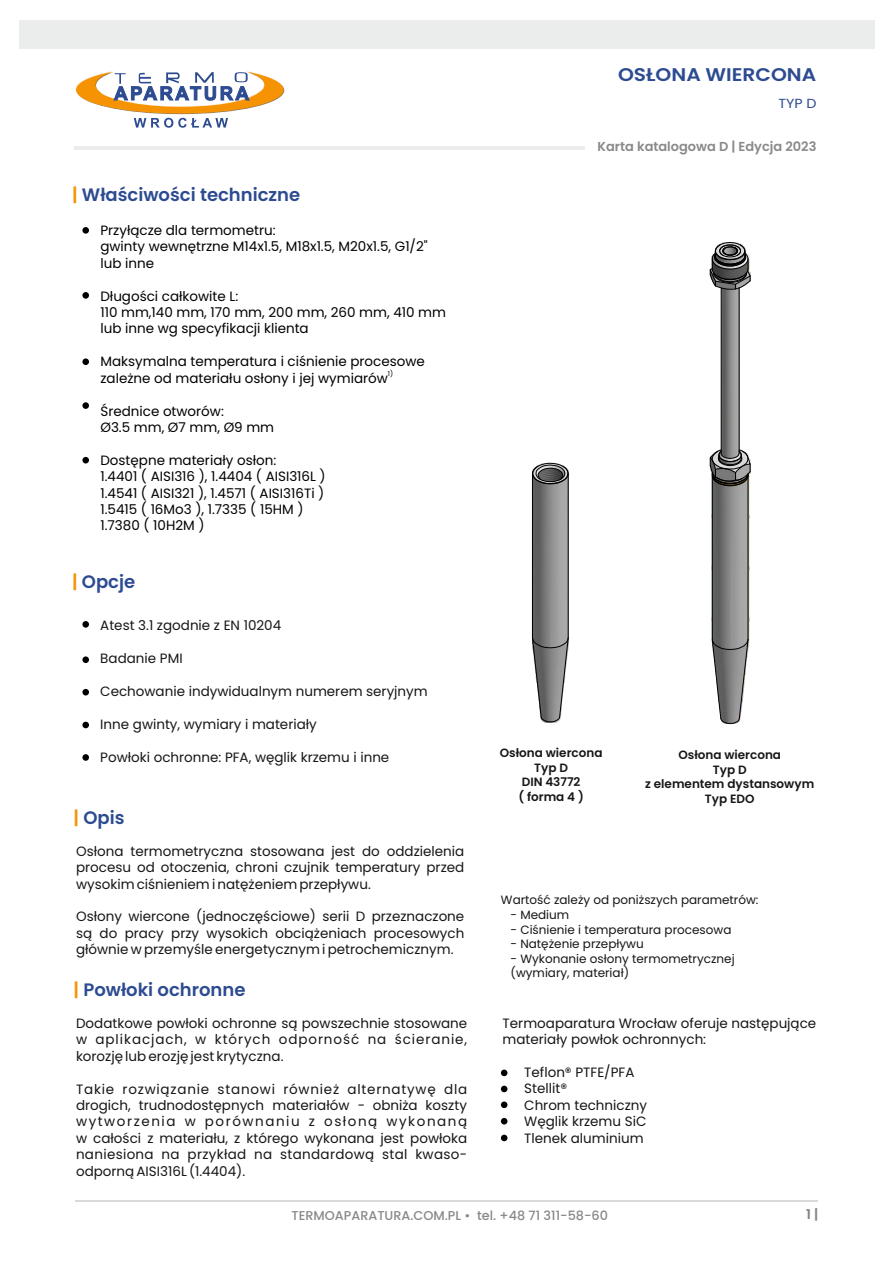
<style>
.page{position:relative;width:893px;height:1263px;background:#fff}
.page>*{position:absolute;margin:0;border:0;box-sizing:border-box;transform-origin:0 0}
.t1{font:600 18.3px "Poppins";color:#2c4b91;scale:1.1 1}
.t2{font:600 18px "Poppins";color:#2c4b91}
.t3{font:13.5px/16.4px "Poppins";color:#151616;text-align:justify}
.t4{font:13.5px/16.4px "Poppins";color:#000}
.t5{font:600 13.5px "Poppins";color:#818281}
.t6{font:13.2px "Poppins";color:#2c4b91;scale:1.08 1}
.t7{font:600 13.05px "Poppins";color:#898989}
.t8{font:500 12.75px "Poppins";color:#898989}
.t9{font:12px/14.5px "Poppins";color:#151616}
.t10{font:600 12px/14.5px "Poppins";color:#151616;text-align:center}
.t11{font:6.75px "Poppins";color:#000}
.s1{color:#f59303}
</style>
<div class="page">
<img style="left:711px;top:290px;width:39px;height:353px">
<hr style="left:721px;top:288px;width:1px;height:165px;background:#000">
<hr style="left:739px;top:288px;width:1px;height:165px;background:#000">
<svg style="left:709px;top:242px;width:42px;height:48px"></svg>
<svg style="left:709px;top:449px;width:42px;height:37px;background:#777776"></svg>
<hr style="left:748px;top:475px;width:1px;height:164px;background:#000">
<hr style="left:712px;top:475px;width:1px;height:164px;background:#000">
<svg style="left:712px;top:639px;width:37px;height:85px"></svg>
<img style="left:533px;top:484px;width:35px;height:153px">
<svg style="left:532px;top:463px;width:37px;height:21px"></svg>
<hr style="left:568px;top:474px;width:1px;height:163px;background:#000">
<hr style="left:532px;top:474px;width:1px;height:163px;background:#000">
<svg style="left:532px;top:637px;width:37px;height:85px"></svg>
<svg style="left:75px;top:71px;width:209px;height:57px"></svg>
<hr style="left:74px;top:146px;width:511px;height:3px;background:#ececec">
<div style="left:19px;top:20px;width:855px;height:29px;background:#ebecec"></div>
<hr style="left:75px;top:1200px;width:742px;height:2px;background:#d9d9da">
<div style="left:82px;top:292px;width:7px;height:7px;background:#000;border-radius:3px"></div>
<div style="left:82px;top:227px;width:7px;height:7px;background:#000;border-radius:3px"></div>
<div style="left:82px;top:358px;width:7px;height:7px;background:#000;border-radius:3px"></div>
<div style="left:82px;top:402px;width:7px;height:7px;background:#000;border-radius:3px"></div>
<div style="left:82px;top:457px;width:7px;height:6px;background:#000;border-radius:3px"></div>
<div style="left:82px;top:656px;width:7px;height:7px;background:#000;border-radius:3px"></div>
<div style="left:82px;top:689px;width:7px;height:6px;background:#000;border-radius:3px"></div>
<div style="left:82px;top:621px;width:7px;height:7px;background:#000;border-radius:3px"></div>
<div style="left:82px;top:722px;width:7px;height:6px;background:#000;border-radius:3px"></div>
<div style="left:82px;top:754px;width:7px;height:7px;background:#000;border-radius:3px"></div>
<div style="left:501px;top:1069px;width:6px;height:7px;background:#000;border-radius:3px"></div>
<svg style="left:501px;top:1086px;width:6px;height:6px"></svg>
<div style="left:501px;top:1101px;width:6px;height:7px;background:#000;border-radius:3px"></div>
<svg style="left:501px;top:1118px;width:6px;height:6px"></svg>
<svg style="left:501px;top:1135px;width:6px;height:6px"></svg>
<h2 class="t2" style="left:72px;top:182px;width:230px"><span class="s1">|</span> Właściwości techniczne</h2>
<p class="t4" style="left:100px;top:222px;width:329px">Przyłącze dla termometru:<br>gwinty wewnętrzne M14x1.5, M18x1.5, M20x1.5, G1/2" lub inne</p>
<p class="t4" style="left:100px;top:288px;width:347px">Długości całkowite L:<br>110 mm,140 mm, 170 mm, 200 mm, 260 mm, 410 mm lub inne wg specyfikacji klienta</p>
<p class="t4" style="left:100px;top:353px;width:326px">Maksymalna temperatura i ciśnienie procesowe</p>
<p class="t11" style="left:388px;top:369px;width:7px">1)</p>
<p class="t4" style="left:100px;top:370px;width:289px">zależne od materiału osłony i jej wymiarów</p>
<p class="t4" style="left:100px;top:403px;width:175px">Średnice otworów:<br>Ø3.5 mm, Ø7 mm, Ø9 mm</p>
<p class="t4" style="left:100px;top:452px;width:227px">Dostępne materiały osłon:<br>1.4401 ( AISI316 ), 1.4404 ( AISI316L )<br>1.4541 ( AISI321 ), 1.4571 ( AISI316Ti )<br>1.5415 ( 16Mo3 ), 1.7335 ( 15HM )<br>1.7380 ( 10H2M )</p>
<h2 class="t2" style="left:72px;top:569px;width:65px"><span class="s1">|</span> Opcje</h2>
<p class="t3" style="left:100px;top:617px;width:182px">Atest 3.1 zgodnie z EN 10204</p>
<p class="t3" style="left:100px;top:650px;width:84px">Badanie PMI</p>
<p class="t3" style="left:100px;top:683px;width:329px">Cechowanie indywidualnym numerem seryjnym</p>
<p class="t3" style="left:100px;top:716px;width:218px">Inne gwinty, wymiary i materiały</p>
<p class="t3" style="left:100px;top:749px;width:291px">Powłoki ochronne: PFA, węglik krzemu i inne</p>
<h2 class="t2" style="left:74px;top:805px;width:52px"><span class="s1">|</span> Opis</h2>
<p class="t3" style="left:76px;top:843px;width:390px">Osłona termometryczna stosowana jest do oddzielenia procesu od otoczenia, chroni czujnik temperatury przed wysokim ciśnieniem i natężeniem przepływu.</p>
<p class="t3" style="left:76px;top:908px;width:390px">Osłony wiercone (jednoczęściowe) serii D przeznaczone są do pracy przy wysokich obciążeniach procesowych głównie w przemyśle energetycznym i petrochemicznym.</p>
<h2 class="t2" style="left:74px;top:977px;width:173px"><span class="s1">|</span> Powłoki ochronne</h2>
<h1 class="t1" style="left:618px;top:62px;width:182px">OSŁONA WIERCONA</h1>
<p class="t6" style="left:778px;top:94px;width:37px">TYP D</p>
<p class="t7" style="left:597px;top:138px;width:220px">Karta katalogowa D | Edycja 2023</p>
<p class="t10" style="left:500px;top:746px;width:104px">Osłona wiercona<br>Typ D<br>DIN 43772<br>( forma 4 )</p>
<p class="t10" style="left:645px;top:748px;width:171px">Osłona wiercona<br>Typ D<br>z elementem dystansowym<br>Typ EDO</p>
<p class="t9" style="left:501px;top:893px;width:259px">Wartość zależy od poniższych parametrów:</p>
<p class="t9" style="left:511px;top:907px;width:60px">- Medium</p>
<p class="t9" style="left:511px;top:922px;width:222px">- Ciśnienie i temperatura procesowa</p>
<p class="t9" style="left:511px;top:937px;width:135px">- Natężenie przepływu</p>
<p class="t9" style="left:511px;top:951px;width:226px">- Wykonanie osłony termometrycznej (wymiary, materiał)</p>
<p class="t3" style="left:76px;top:1015px;width:393px">Dodatkowe powłoki ochronne są powszechnie stosowane w aplikacjach, w których odporność na ścieranie, korozję lub erozję jest krytyczna.</p>
<p class="t3" style="left:503px;top:1015px;width:315px">Termoaparatura Wrocław oferuje następujące materiały powłok ochronnych:</p>
<p class="t3" style="left:524px;top:1064px;width:124px;text-align:left">Teflon® PTFE/PFA<br>Stellit®<br>Chrom techniczny<br>Węglik krzemu SiC<br>Tlenek aluminium</p>
<p class="t3" style="left:76px;top:1081px;width:393px">Takie rozwiązanie stanowi również alternatywę dla drogich, trudnodostępnych materiałów - obniża koszty wytworzenia w porównaniu z osłoną wykonaną w całości z materiału, z którego wykonana jest powłoka naniesiona na przykład na standardową stal kwaso&shy;odporną AISI316L (1.4404).</p>
<p class="t8" style="left:291px;top:1207px;width:318px">TERMOAPARATURA.COM.PL • tel. +48 71 311-58-60</p>
<p class="t5" style="left:806px;top:1205px;width:14px">1 |</p>
</div>
